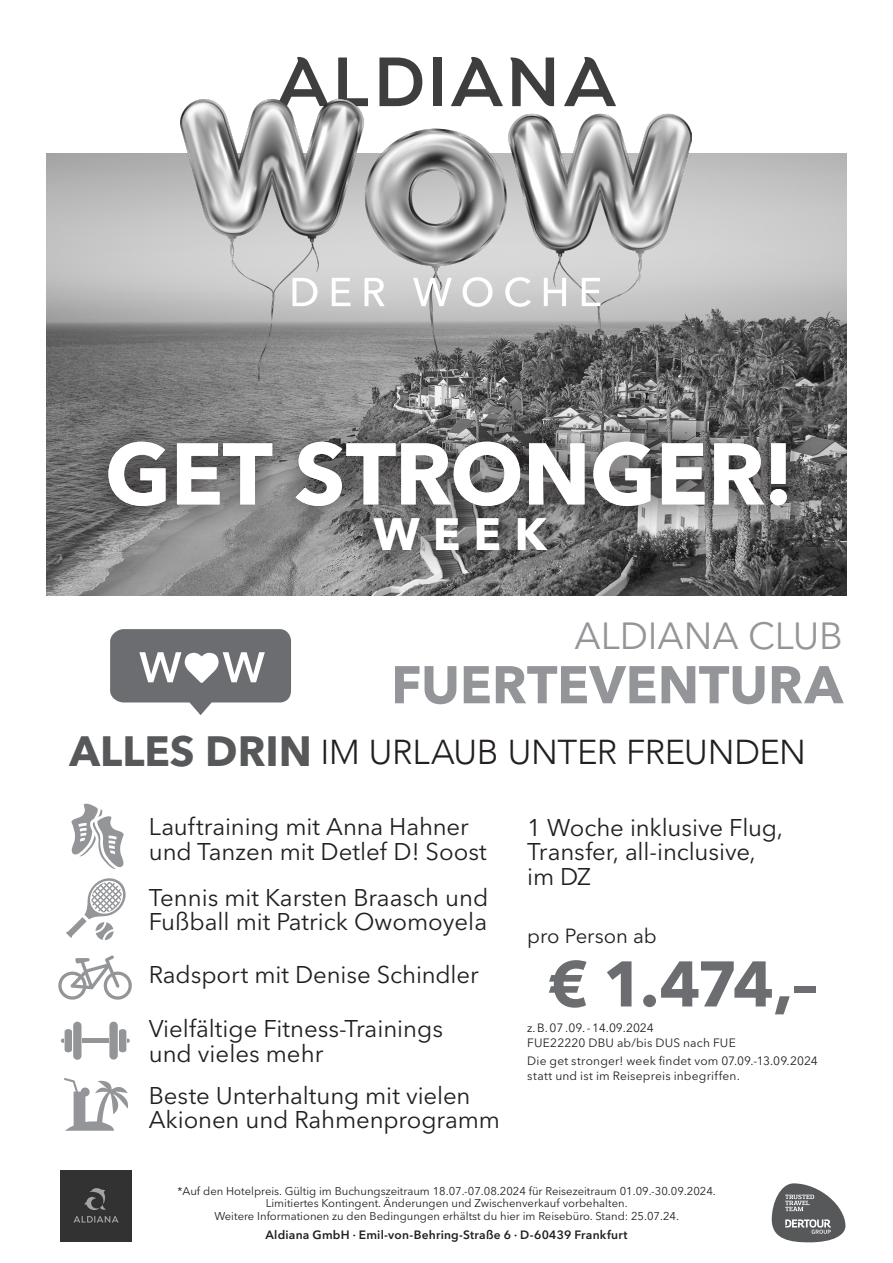
<style>
.page{position:relative;width:893px;height:1263px;background:#fff}
.page>*{position:absolute;margin:0;border:0;box-sizing:border-box;transform-origin:0 0}
.Club_NEU{font:700 86.25px "Avenir Next LT Pro";letter-spacing:-.01em;color:#fff}
.Preis_pro_Person{font:700 63.75px "Avenir Next LT Pro";color:#6c6d70}
.Club_NEU-2{font:700 52.5px "Avenir Next LT Pro";color:#939598}
.Club_NEU-3{font:700 44.7px "Avenir Next LT Pro";color:#fff}
.Club_NEU-4{font:700 42px "Avenir Next LT Pro";color:#57585a}
.Club_NEU-5{font:37.5px "Avenir Next LT Pro";letter-spacing:-.005em;color:#939598}
.Club_NEU-6{font:300 34.5px "Avenir";letter-spacing:-.01em;color:#231f20}
.Club_NEU-7{font:24px/24.6px "Avenir Next LT Pro";color:#231f20}
.Reisezeitraum{font:24px/24.6px "Avenir Next LT Pro";letter-spacing:-.005em;color:#231f20}
.Preis_pro_Person-2{font:20.4px "Avenir Next LT Pro";letter-spacing:-.005em;color:#231f20}
.Buchungskodierung{font:12px/14.4px "Avenir Next LT Pro";letter-spacing:.015em;color:#231f20}
.Club{font:600 12px "Avenir Next LT Pro";letter-spacing:.02em;color:#231f20}
.Buchungskodierung-2{font:11.25px "Avenir Next LT Pro";color:#231f20}
.s1{font-family:"Avenir LT Pro"}
</style>
<div class="page">
<svg style="left:772px;top:1183px;width:73px;height:59px"></svg>
<img style="left:47px;top:153px;width:799px;height:442px">
<svg style="left:110px;top:629px;width:181px;height:86px"></svg>
<img style="left:61px;top:1171px;width:71px;height:71px">
<svg style="left:66px;top:878px;width:60px;height:62px"></svg>
<svg style="left:71px;top:803px;width:53px;height:66px"></svg>
<svg style="left:58px;top:955px;width:74px;height:45px"></svg>
<svg style="left:61px;top:1029px;width:11px;height:23px"></svg>
<svg style="left:119px;top:1029px;width:11px;height:23px"></svg>
<div style="left:109px;top:1022px;width:9px;height:38px;background:#939598;border-radius:4px"></div>
<div style="left:73px;top:1022px;width:9px;height:38px;background:#939598;border-radius:4px"></div>
<div style="left:82px;top:1038px;width:27px;height:5px;background:#939598"></div>
<svg style="left:277px;top:57px;width:49px;height:43px"></svg>
<svg style="left:453px;top:57px;width:47px;height:43px"></svg>
<svg style="left:338px;top:58px;width:30px;height:42px"></svg>
<svg style="left:379px;top:58px;width:43px;height:42px"></svg>
<div style="left:433px;top:58px;width:9px;height:48px;background:#3e3e3f"></div>
<svg style="left:567px;top:57px;width:47px;height:43px"></svg>
<svg style="left:510px;top:58px;width:44px;height:42px"></svg>
<img style="left:180px;top:100px;width:511px;height:304px">
<svg style="left:292px;top:277px;width:308px;height:30px"></svg>
<div style="left:81px;top:414px;width:733px;height:163px;background:#231f20;opacity:.52"></div>
<svg style="left:64px;top:1078px;width:65px;height:53px"></svg>
<p class="Club_NEU" style="left:105px;top:421px;width:690px">GET STRONGER!</p>
<p class="Club_NEU-3" style="left:374px;top:507px;width:174px">WEEK</p>
<p class="Club_NEU-5" style="left:575px;top:614px;width:270px">ALDIANA CLUB</p>
<p class="Club_NEU-2" style="left:391px;top:653px;width:453px">FUERTEVENTURA</p>
<p class="Club_NEU-4" style="left:70px;top:726px;width:244px">ALLES DRIN</p>
<p class="Club_NEU-6" style="left:321px;top:731px;width:487px">IM URLAUB UNTER FREUNDEN</p>
<p class="Club_NEU-7" style="left:149px;top:815px;width:339px">Lauftraining mit Anna Hahner und Tanzen mit Detlef D! Soost</p>
<p class="Club_NEU-7" style="left:149px;top:885px;width:341px">Tennis mit Karsten Braasch und<br>Fußball mit Patrick Owomoyela</p>
<p class="Club_NEU-7" style="left:149px;top:962px;width:331px">Radsport mit Denise Schindler</p>
<p class="Club_NEU-7" style="left:149px;top:1016px;width:296px">Vielfältige Fitness-Trainings und vieles mehr</p>
<p class="Club_NEU-7" style="left:149px;top:1083px;width:353px">Beste Unterhaltung mit vielen<br>Akionen und Rahmenprogramm</p>
<p class="Reisezeitraum" style="left:527px;top:815px;width:257px">1 Woche inklusive Flug,<br>Transfer, all-inclusive, im DZ</p>
<p class="Preis_pro_Person-2" style="left:527px;top:923px;width:131px">pro Person ab</p>
<p class="Preis_pro_Person" style="left:547px;top:945px;width:272px">€ 1.474,–</p>
<p class="Buchungskodierung" style="left:527px;top:1021px;width:210px">z. B. 07 .09. - 1<span class="s1">4</span>.09.2024<br>FUE22220 DBU ab/bis DUS nach FUE</p>
<p class="Buchungskodierung" style="left:527px;top:1054px;width:292px">Die get stronger! week findet vom 07.09.-13.09.2024 statt und ist im Reisepreis inbegriffen.</p>
<p class="Buchungskodierung-2" style="left:177px;top:1184px;width:540px">*Auf den Hotelpreis. Gültig im Buchungszeitraum 18.07.-07.08.2024 für Reisezeitraum 01.09.-30.09.2024.</p>
<p class="Buchungskodierung-2" style="left:266px;top:1197px;width:363px">Limitiertes Kontingent. Änderungen und Zwischenverkauf vorbehalten.</p>
<p class="Buchungskodierung-2" style="left:214px;top:1209px;width:466px">Weitere Informationen zu den Bedingungen erhältst du hier im Reisebüro. Stand: 25.07.24.</p>
<p class="Club" style="left:265px;top:1228px;width:364px">Aldiana GmbH ∙ Emil-von-Behring-Straße 6 ∙ D-60439 Frankfurt</p>
</div>
